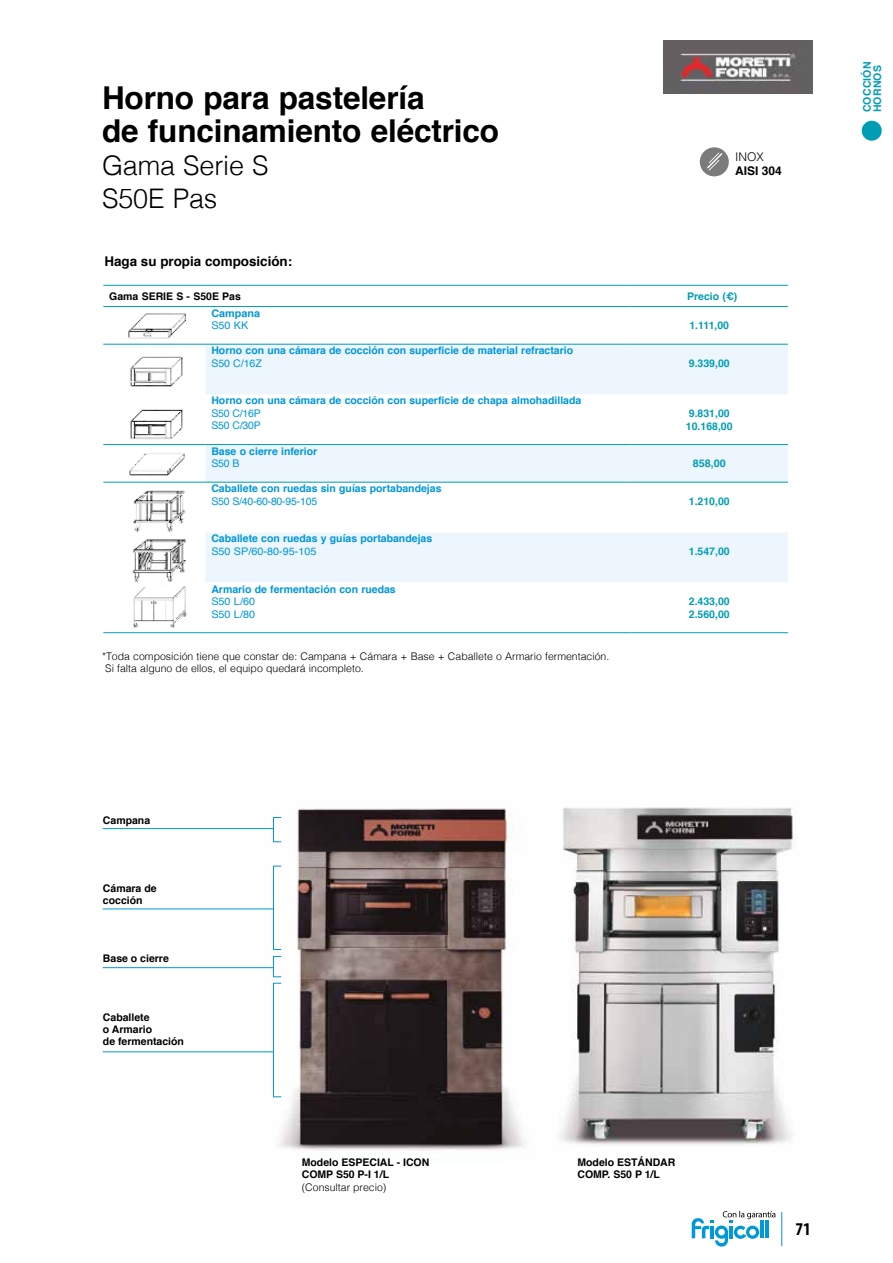
<style>
.page{position:relative;width:893px;height:1263px;background:#fff}
.page>*{position:absolute;margin:0;border:0;box-sizing:border-box;transform-origin:0 0}
.t1{font:700 31.5px "Helvetica";letter-spacing:-.005em;color:#000}
.t2{font:300 27px/33px "Helvetica";letter-spacing:-.005em;color:#000}
.t3{font:700 condensed 18px "Myriad Pro";color:#000}
.t4{font:700 13.35px "Helvetica";color:#000}
.t5{font:700 12px "Helvetica";color:#000}
.t6{font:300 12px "Helvetica";color:#000}
.t7{font:700 10.5px "Helvetica";color:#0097d9}
.t8{font:300 10.5px/12px "Helvetica";color:#000}
.t9{font:700 10.5px/12px "Helvetica";color:#000}
.t10{font:700 10.5px "Helvetica";color:#009db4}
.t11{font:10.5px "Helvetica";color:#0097d9}
.t12{font:10.5px "Helvetica";letter-spacing:-.02em;color:#0097d9}
.t13{font:700 10.5px/10.5px "Helvetica";letter-spacing:.02em;color:#009db4}
</style>
<div class="page">
<hr style="left:781px;top:1212px;width:1px;height:34px;background:#0097d9">
<svg style="left:692px;top:1211px;width:83px;height:35px"></svg>
<img style="left:664px;top:40px;width:148px;height:54px">
<div style="left:862px;top:121px;width:20px;height:20px;background:#009db4;border-radius:50%"></div>
<img style="left:264px;top:808px;width:261px;height:343px">
<img style="left:559px;top:807px;width:235px;height:338px">
<svg style="left:700px;top:147px;width:29px;height:29px"></svg>
<svg style="left:707px;top:152px;width:15px;height:19px"></svg>
<div style="left:273px;top:817px;width:9px;height:25px;border:1px solid #0097d9"></div>
<div style="left:273px;top:956px;width:9px;height:21px;border:1px solid #0097d9"></div>
<div style="left:273px;top:866px;width:9px;height:84px;border:1px solid #0097d9"></div>
<div style="left:273px;top:983px;width:9px;height:114px;border:1px solid #0097d9"></div>
<hr style="left:103px;top:828px;width:170px;height:1px;background:#0097d9">
<hr style="left:103px;top:967px;width:170px;height:1px;background:#0097d9">
<hr style="left:103px;top:1051px;width:170px;height:1px;background:#0097d9">
<hr style="left:103px;top:908px;width:170px;height:1px;background:#0097d9">
<img style="left:129px;top:453px;width:56px;height:23px">
<img style="left:128px;top:313px;width:58px;height:26px">
<img style="left:133px;top:586px;width:54px;height:42px">
<svg style="left:132px;top:539px;width:54px;height:43px"></svg>
<img style="left:133px;top:490px;width:53px;height:42px">
<img style="left:130px;top:356px;width:53px;height:31px">
<img style="left:130px;top:409px;width:53px;height:31px">
<svg style="left:205px;top:345px;width:583px;height:137px;fill:#edf5fd"></svg>
<div style="left:205px;top:533px;width:583px;height:49px;background:#edf5fd"></div>
<hr style="left:103px;top:382px;width:102px;height:1px;background:#fff">
<hr style="left:103px;top:457px;width:102px;height:1px;background:#fff">
<hr style="left:103px;top:494px;width:102px;height:1px;background:#fff">
<hr style="left:103px;top:285px;width:102px;height:1px;background:#009db4">
<hr style="left:205px;top:285px;width:426px;height:1px;background:#009db4">
<hr style="left:631px;top:285px;width:157px;height:1px;background:#009db4">
<hr style="left:103px;top:344px;width:102px;height:1px;background:#009db4">
<hr style="left:205px;top:344px;width:426px;height:1px;background:#009db4">
<hr style="left:631px;top:344px;width:157px;height:1px;background:#009db4">
<hr style="left:103px;top:482px;width:102px;height:1px;background:#009db4">
<hr style="left:205px;top:482px;width:426px;height:1px;background:#009db4">
<hr style="left:631px;top:482px;width:157px;height:1px;background:#009db4">
<hr style="left:103px;top:306px;width:102px;height:1px;background:#009db4">
<hr style="left:205px;top:306px;width:426px;height:1px;background:#009db4">
<hr style="left:631px;top:306px;width:157px;height:1px;background:#009db4">
<hr style="left:103px;top:632px;width:102px;height:1px;background:#009db4">
<hr style="left:205px;top:632px;width:426px;height:1px;background:#009db4">
<hr style="left:631px;top:632px;width:157px;height:1px;background:#009db4">
<hr style="left:103px;top:444px;width:102px;height:1px;background:#009db4">
<hr style="left:205px;top:444px;width:426px;height:1px;background:#009db4">
<hr style="left:631px;top:444px;width:157px;height:1px;background:#009db4">
<h1 class="t1" style="left:102px;top:72px;width:324px">Horno para pastelería</h1>
<h1 class="t1" style="left:102px;top:105px;width:398px">de funcinamiento eléctrico</h1>
<h2 class="t2" style="left:102px;top:147px;width:168px">Gama Serie S<br>S50E Pas</h2>
<p class="t6" style="left:735px;top:146px;width:30px">INOX</p>
<p class="t5" style="left:735px;top:161px;width:48px">AISI 304</p>
<p class="t4" style="left:104px;top:251px;width:189px">Haga su propia composición:</p>
<p class="t9" style="left:109px;top:290px;width:133px">Gama SERIE S - S50E Pas</p>
<p class="t10" style="left:687px;top:287px;width:52px">Precio (€)</p>
<p class="t7" style="left:211px;top:305px;width:50px">Campana</p>
<p class="t11" style="left:211px;top:317px;width:39px">S50 KK</p>
<p class="t10" style="left:689px;top:317px;width:41px">1.111,00</p>
<p class="t7" style="left:211px;top:342px;width:363px">Horno con una cámara de cocción con superficie de material refractario</p>
<p class="t11" style="left:211px;top:355px;width:52px">S50 C/16Z</p>
<p class="t10" style="left:689px;top:355px;width:42px">9.339,00</p>
<p class="t7" style="left:211px;top:392px;width:371px">Horno con una cámara de cocción con superficie de chapa almohadillada</p>
<p class="t11" style="left:211px;top:405px;width:51px">S50 C/16P</p>
<p class="t10" style="left:689px;top:405px;width:42px">9.831,00</p>
<p class="t11" style="left:211px;top:418px;width:51px">S50 C/30P</p>
<p class="t10" style="left:686px;top:417px;width:48px">10.168,00</p>
<p class="t7" style="left:211px;top:443px;width:107px">Base o cierre inferior</p>
<p class="t11" style="left:211px;top:455px;width:30px">S50 B</p>
<p class="t10" style="left:693px;top:455px;width:35px">858,00</p>
<p class="t7" style="left:211px;top:480px;width:232px">Caballete con ruedas sin guías portabandejas</p>
<p class="t12" style="left:211px;top:493px;width:107px">S50 S/40-60-80-95-105</p>
<p class="t10" style="left:689px;top:493px;width:42px">1.210,00</p>
<p class="t7" style="left:211px;top:530px;width:222px">Caballete con ruedas y guías portabandejas</p>
<p class="t11" style="left:211px;top:543px;width:107px">S50 SP/60-80-95-105</p>
<p class="t10" style="left:689px;top:543px;width:42px">1.547,00</p>
<p class="t7" style="left:211px;top:580px;width:186px">Armario de fermentación con ruedas</p>
<p class="t11" style="left:211px;top:593px;width:45px">S50 L/60</p>
<p class="t10" style="left:689px;top:593px;width:42px">2.433,00</p>
<p class="t11" style="left:211px;top:606px;width:45px">S50 L/80</p>
<p class="t10" style="left:689px;top:605px;width:42px">2.560,00</p>
<p class="t8" style="left:105px;top:650px;width:506px;text-indent:-3px">*Toda composición tiene que constar de: Campana + Cámara + Base + Caballete o Armario fermentación.<br>Si falta alguno de ellos, el equipo quedará incompleto.</p>
<p class="t13" style="left:862px;top:112px;width:52px;rotate:-90deg">COCCIÓN<br>HORNOS</p>
<p class="t9" style="left:103px;top:815px;width:49px">Campana</p>
<p class="t9" style="left:103px;top:882px;width:55px">Cámara de cocción</p>
<p class="t9" style="left:103px;top:953px;width:67px">Base o cierre</p>
<p class="t9" style="left:103px;top:1011px;width:83px">Caballete<br>o Armario<br>de fermentación</p>
<p class="t9" style="left:302px;top:1156px;width:129px;line-height:12.6px">Modelo ESPECIAL - ICON<br>COMP S50 P-I 1/L</p>
<p class="t8" style="left:302px;top:1180px;width:86px">(Consultar precio)</p>
<p class="t9" style="left:577px;top:1156px;width:99px;line-height:12.6px">Modelo ESTÁNDAR<br>COMP. S50 P 1/L</p>
<h3 class="t3" style="left:796px;top:1218px;width:17px">71</h3>
</div>
